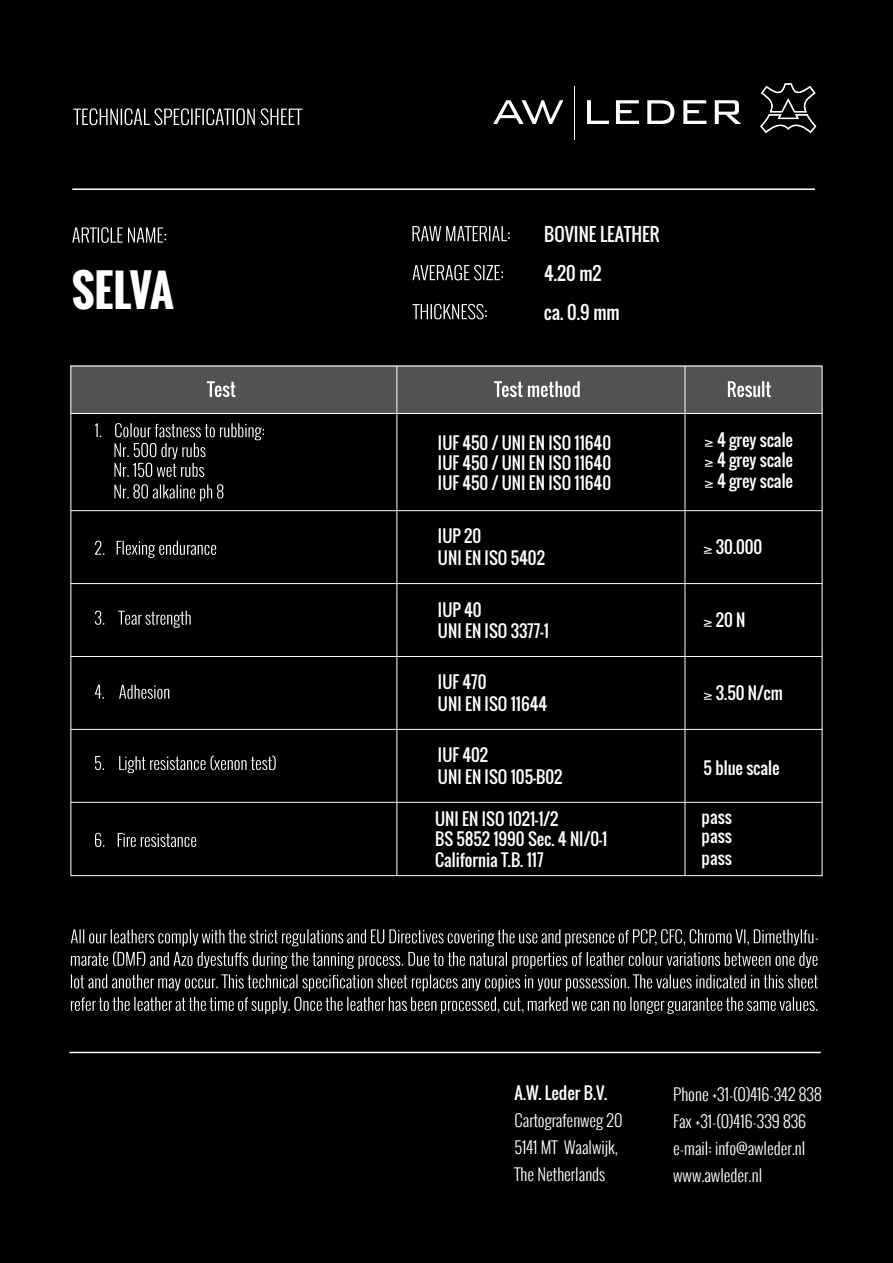
<style>
.page{position:relative;width:893px;height:1263px;background:#000}
.page>*{position:absolute;margin:0;border:0;box-sizing:border-box;transform-origin:0 0}
.t1{font:700 43.5px "Oswald";letter-spacing:-.015em;color:#fff}
.t2{font:18px/39px "Oswald";color:#fff}
.t3{font:16.5px/19.8px "Oswald";color:#fff}
.t4{font:300 16.5px/27px "Oswald";color:#fff}
</style>
<div class="page">
<div style="left:71px;top:366px;width:751px;height:48px;background:#525251"></div>
<svg style="left:207px;top:381px;width:564px;height:16px"></svg>
<hr style="left:71px;top:413px;width:751px;height:1px;background:#fff">
<hr style="left:71px;top:510px;width:751px;height:1px;background:#fff">
<hr style="left:71px;top:583px;width:751px;height:1px;background:#fff">
<hr style="left:71px;top:656px;width:751px;height:1px;background:#fff">
<hr style="left:71px;top:729px;width:751px;height:1px;background:#fff">
<hr style="left:71px;top:802px;width:751px;height:1px;background:#fff">
<hr style="left:396px;top:366px;width:1px;height:509px;background:#fff">
<hr style="left:685px;top:366px;width:1px;height:509px;background:#fff">
<svg style="left:72px;top:227px;width:94px;height:16px"></svg>
<svg style="left:95px;top:423px;width:169px;height:54px"></svg>
<svg style="left:114px;top:484px;width:109px;height:17px"></svg>
<svg style="left:95px;top:541px;width:121px;height:17px"></svg>
<svg style="left:95px;top:610px;width:96px;height:18px"></svg>
<svg style="left:95px;top:685px;width:74px;height:14px"></svg>
<svg style="left:95px;top:755px;width:181px;height:18px"></svg>
<svg style="left:95px;top:833px;width:101px;height:14px"></svg>
<svg style="left:71px;top:929px;width:747px;height:62px"></svg>
<svg style="left:71px;top:997px;width:746px;height:17px"></svg>
<hr style="left:69px;top:1052px;width:752px;height:1px;background:#fff">
<svg style="left:493px;top:100px;width:70px;height:24px"></svg>
<svg style="left:587px;top:100px;width:22px;height:24px"></svg>
<svg style="left:616px;top:100px;width:23px;height:24px"></svg>
<svg style="left:647px;top:100px;width:27px;height:24px"></svg>
<svg style="left:683px;top:100px;width:23px;height:24px"></svg>
<svg style="left:715px;top:100px;width:26px;height:24px"></svg>
<svg style="left:760px;top:83px;width:56px;height:50px"></svg>
<hr style="left:574px;top:86px;width:1px;height:54px;background:#fff">
<hr style="left:72px;top:188px;width:743px;height:2px;background:#fff">
<svg style="left:412px;top:226px;width:98px;height:15px"></svg>
<svg style="left:412px;top:265px;width:91px;height:15px"></svg>
<svg style="left:412px;top:304px;width:75px;height:15px"></svg>
<svg style="left:73px;top:108px;width:229px;height:17px"></svg>
<h1 class="t1" style="left:72px;top:258px;width:103px">SELVA</h1>
<p class="t2" style="left:544px;top:214px;width:117px">BOVINE LEATHER<br>4.20 m2</p>
<p class="t2" style="left:544px;top:292px;width:77px">ca. 0.9 mm</p>
<p class="t3" style="left:438px;top:433px;width:175px;text-align:justify">IUF 450 / UNI EN ISO 11640<br>IUF 450 / UNI EN ISO 11640<br>IUF 450 / UNI EN ISO 11640</p>
<p class="t3" style="left:705px;top:430px;width:90px">≥ 4 grey scale ≥ 4 grey scale</p>
<p class="t3" style="left:705px;top:471px;width:90px">≥ 4 grey scale</p>
<p class="t3" style="left:438px;top:525px;width:108px;line-height:21.6px">IUP 20<br>UNI EN ISO 5402</p>
<p class="t3" style="left:438px;top:599px;width:112px;line-height:21.6px">IUP 40<br>UNI EN ISO 3377-1</p>
<p class="t3" style="left:438px;top:671px;width:111px;line-height:21.6px">IUF 470<br>UNI EN ISO 11644</p>
<p class="t3" style="left:438px;top:744px;width:126px;line-height:21.6px">IUF 402<br>UNI EN ISO 105-B02</p>
<p class="t3" style="left:435px;top:809px;width:174px">UNI EN ISO 1021-1/2<br>BS 5852 1990 Sec. 4 NI/0-1</p>
<p class="t3" style="left:435px;top:850px;width:110px">California T.B. 117</p>
<p class="t3" style="left:704px;top:537px;width:60px">≥ 30.000</p>
<p class="t3" style="left:704px;top:610px;width:44px">≥ 20 N</p>
<p class="t3" style="left:704px;top:682px;width:81px">≥ 3.50 N/cm</p>
<p class="t3" style="left:704px;top:757px;width:78px">5 blue scale</p>
<p class="t3" style="left:702px;top:807px;width:32px">pass pass</p>
<p class="t3" style="left:702px;top:848px;width:32px">pass</p>
<p class="t3" style="left:514px;top:1083px;width:94px">A.W. Leder B.V.</p>
<p class="t4" style="left:514px;top:1106px;width:109px">Cartografenweg 20<br>5141 MT Waalwijk,<br>The Netherlands</p>
<p class="t4" style="left:673px;top:1080px;width:150px">Phone +31-(0)416-342 838<br>Fax +31-(0)416-339 836 e-mail: info@awleder.nl www.awleder.nl</p>
</div>
